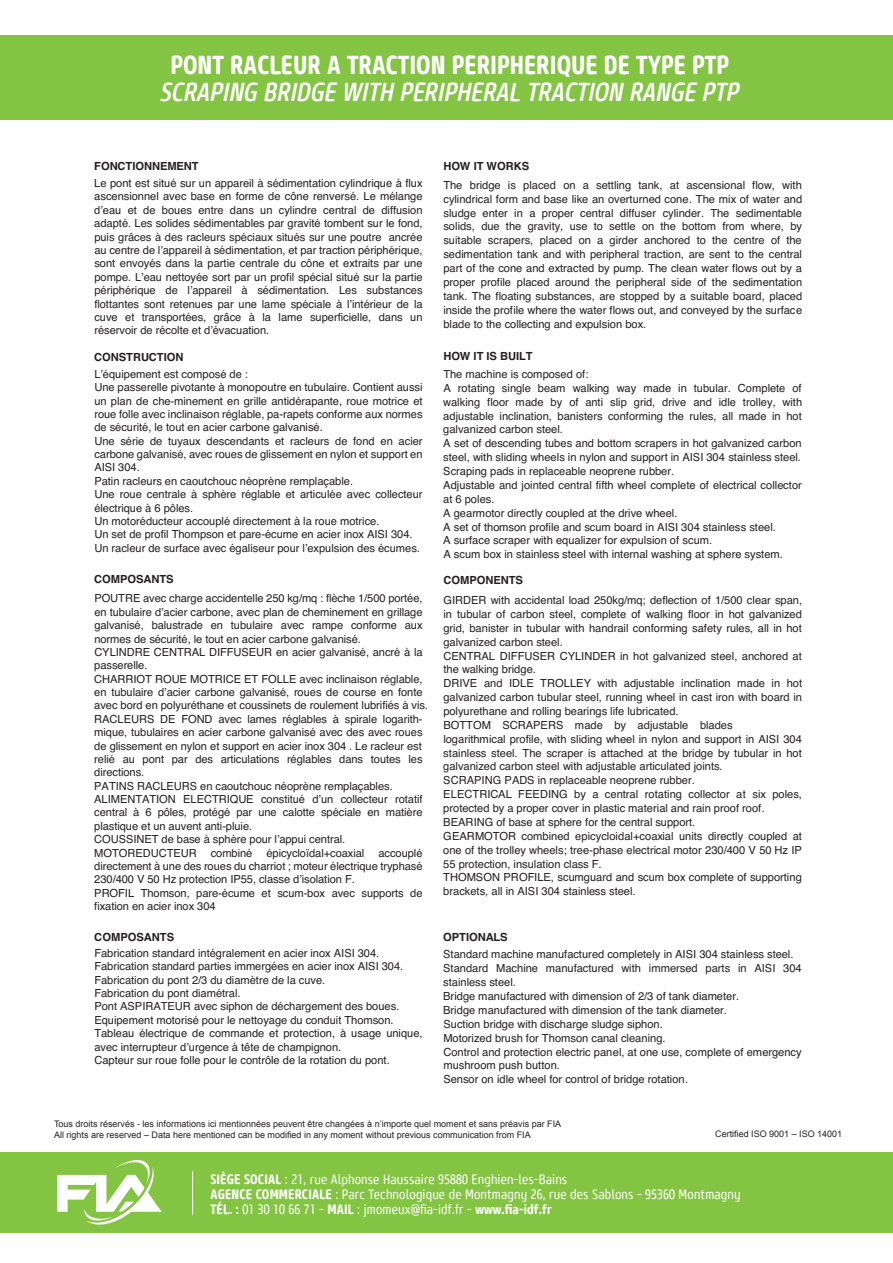
<style>
.page{position:relative;width:893px;height:1263px;background:#fff}
.page>*{position:absolute;margin:0;border:0;box-sizing:border-box;transform-origin:0 0}
.t1{font:italic 500 25.95px "Core Sans M57 Cn";color:#fff}
.t2{font:700 25.95px "Core Sans M67 Cn";color:#fff}
.t3{font:13.5px "Core Sans M47 Cn";letter-spacing:.01em;color:#fff}
.t4{font:11.1px/13.4px "Helvetica";letter-spacing:-.005em;color:#231f20}
.t5{font:700 11.1px "Helvetica";letter-spacing:-.005em;color:#231f20}
.t6{font:9px "Arial";color:#231f20}
.s1{font-weight:700}
.s2{font-family:"Core Sans M67 Cn";font-weight:700}
</style>
<div class="page">
<div style="left:0;top:36px;width:893px;height:84px;background:#83c442"></div>
<div style="left:0;top:1152px;width:893px;height:81px;background:#83c442"></div>
<hr style="left:192px;top:1171px;width:1px;height:44px;background:#fff">
<svg style="left:57px;top:1160px;width:105px;height:65px"></svg>
<p class="t2" style="left:170px;top:48px;width:560px">PONT RACLEUR A TRACTION PERIPHERIQUE DE TYPE PTP</p>
<p class="t1" style="left:160px;top:76px;width:580px">SCRAPING BRIDGE WITH PERIPHERAL TRACTION RANGE PTP</p>
<p class="t5" style="left:94px;top:158px;width:106px">FONCTIONNEMENT</p>
<p class="t4" style="left:94px;top:177px;width:330px;text-align:justify">Le pont est situé sur un appareil à sédimentation cylindrique à flux ascensionnel avec base en forme de cône renversé. Le mélange d’eau et de boues entre dans un cylindre central de diffusion adapté. Les solides sédimentables par gravité tombent sur le fond, puis grâces à des racleurs spéciaux situés sur une poutre ancrée au centre de l’appareil à sédimentation, et par traction périphérique, sont envoyés dans la partie centrale du cône et extraits par une pompe. L’eau nettoyée sort par un profil spécial situé sur la partie périphérique de l’appareil à sédimentation. Les substances flottantes sont retenues par une lame spéciale à l’intérieur de la cuve et transportées, grâce à la lame superficielle, dans un réservoir de récolte et d’évacuation.</p>
<p class="t4" style="left:94px;top:368px;width:330px">L’équipement est composé de :<br>Une passerelle pivotante à monopoutre en tubulaire. Contient aussi un plan de che-minement en grille antidérapante, roue motrice et roue folle avec inclinaison réglable, pa-rapets conforme aux normes de sécurité, le tout en acier carbone galvanisé.<br>Une série de tuyaux descendants et racleurs de fond en acier carbone galvanisé, avec roues de glissement en nylon et support en AISI 304.<br>Patin racleurs en caoutchouc néoprène remplaçable.<br>Une roue centrale à sphère réglable et articulée avec collecteur électrique à 6 pôles.<br>Un motoréducteur accouplé directement à la roue motrice.<br>Un set de profil Thompson et pare-écume en acier inox AISI 304.<br>Un racleur de surface avec égaliseur pour l’expulsion des écumes.</p>
<p class="t5" style="left:94px;top:348px;width:91px">CONSTRUCTION</p>
<p class="t5" style="left:94px;top:571px;width:81px">COMPOSANTS</p>
<p class="t4" style="left:94px;top:592px;width:335px">POUTRE avec charge accidentelle 250 kg/mq : flèche 1/500 portée, en tubulaire d’acier carbone, avec plan de cheminement en grillage galvanisé, balustrade en tubulaire avec rampe conforme aux normes de sécurité, le tout en acier carbone galvanisé.<br>CYLINDRE CENTRAL DIFFUSEUR en acier galvanisé, ancré à la passerelle.<br>CHARRIOT ROUE MOTRICE ET FOLLE avec inclinaison réglable, en tubulaire d’acier carbone galvanisé, roues de course en fonte avec bord en polyuréthane et coussinets de roulement lubrifiés à vis.<br>RACLEURS DE FOND avec lames réglables à spirale logarith&shy;mique, tubulaires en acier carbone galvanisé avec des avec roues de glissement en nylon et support en acier inox 304 . Le racleur est relié au pont par des articulations réglables dans toutes les directions.<br>PATINS RACLEURS en caoutchouc néoprène remplaçables.<br>ALIMENTATION ELECTRIQUE constitué d’un collecteur rotatif central à 6 pôles, protégé par une calotte spéciale en matière plastique et un auvent anti-pluie.<br>COUSSINET de base à sphère pour l’appui central.<br>MOTOREDUCTEUR</p>
<p class="t4" style="left:94px;top:846px;width:330px;text-indent:284px">accouplé directement à une des roues du charriot ; moteur électrique tryphasé 230/400 V 50 Hz protection IP55, classe d’isolation F.<br>PROFIL Thomson, pare-écume et scum-box avec supports de fixation en acier inox 304</p>
<p class="t4" style="left:211px;top:846px;width:43px">combiné</p>
<p class="t4" style="left:266px;top:846px;width:99px">épicycloïdal+coaxial</p>
<p class="t5" style="left:94px;top:928px;width:81px">COMPOSANTS</p>
<p class="t4" style="left:94px;top:947px;width:330px">Fabrication standard intégralement en acier inox AISI 304.<br>Fabrication standard parties immergées en acier inox AISI 304.<br>Fabrication du pont 2/3 du diamètre de la cuve.<br>Fabrication du pont diamétral.<br>Pont ASPIRATEUR avec siphon de déchargement des boues.<br>Equipement motorisé pour le nettoyage du conduit Thomson.<br>Tableau électrique de commande et protection, à usage unique, avec interrupteur d’urgence à tête de champignon.<br>Capteur sur roue folle pour le contrôle de la rotation du pont.</p>
<p class="t4" style="left:443px;top:158px;width:360px;line-height:18.3px"><span class="s1">HOW IT WORKS<br></span>The bridge is placed on a settling tank, at ascensional flow, with</p>
<p class="t4" style="left:443px;top:192px;width:360px;line-height:14px;text-align:justify">cylindrical form and base like an overturned cone. The mix of water and sludge enter in a proper central diffuser cylinder. The sedimentable solids, due the gravity, use to settle on the bottom from where, by suitable scrapers, placed on a girder anchored to the centre of the sedimentation tank and with peripheral traction, are sent to the central part of the cone and extracted by pump. The clean water flows out by a proper profile placed around the peripheral side of the sedimentation tank. The floating substances, are stopped by a suitable board, placed inside the profile where the water flows out, and conveyed by the surface blade to the collecting and expulsion box.</p>
<p class="t4" style="left:443px;top:348px;width:147px;line-height:17.9px"><span class="s1">HOW IT IS BUILT<br></span>The machine is composed of:</p>
<p class="t4" style="left:443px;top:381px;width:360px;line-height:13.8px">A rotating single beam walking way made in tubular. Complete of walking floor made by of anti slip grid, drive and idle trolley, with adjustable inclination, banisters conforming the rules, all made in hot galvanized carbon steel.<br>A set of descending tubes and bottom scrapers in hot galvanized carbon steel, with sliding wheels in nylon and support in AISI 304 stainless steel.<br>Scraping pads in replaceable neoprene rubber.<br>Adjustable and jointed central fifth wheel complete of electrical collector at 6 poles.<br>A gearmotor directly coupled at the drive wheel.<br>A set of thomson profile and scum board in AISI 304 stainless steel.<br>A surface scraper with equalizer for expulsion of scum.<br>A scum box in stainless steel with internal washing at sphere system.</p>
<p class="t4" style="left:443px;top:570px;width:360px;line-height:20.2px"><span class="s1">COMPONENTS<br></span>GIRDER with accidental load 250kg/mq; deflection of 1/500 clear span,</p>
<p class="t4" style="left:443px;top:607px;width:360px;line-height:13.8px">in tubular of carbon steel, complete of walking floor in hot galvanized grid, banister in tubular with handrail conforming safety rules, all in hot galvanized carbon steel.<br>CENTRAL DIFFUSER CYLINDER in hot galvanized steel, anchored at the walking bridge.<br>DRIVE and IDLE TROLLEY with adjustable inclination made in hot galvanized carbon tubular steel, running wheel in cast iron with board in polyurethane and rolling bearings life lubricated.<br>BOTTOM SCRAPERS made by adjustable blades<br>logarithmical profile, with sliding wheel in nylon and support in AISI 304 stainless steel. The scraper is attached at the bridge by tubular in hot galvanized carbon steel with adjustable articulated joints.<br>SCRAPING PADS in replaceable neoprene rubber.<br>ELECTRICAL FEEDING by a central rotating collector at six poles, protected by a proper cover in plastic material and rain proof roof.<br>BEARING of base at sphere for the central support.<br>GEARMOTOR combined epicycloidal+coaxial units directly coupled at one of the trolley wheels; tree-phase electrical motor 230/400 V 50 Hz IP 55 protection, insulation class F.<br>THOMSON PROFILE, scumguard and scum box complete of supporting brackets, all in AISI 304 stainless steel.</p>
<p class="t4" style="left:443px;top:928px;width:352px;line-height:17.9px"><span class="s1">OPTIONALS<br></span>Standard machine manufactured completely in AISI 304 stainless steel.</p>
<p class="t4" style="left:443px;top:962px;width:360px;line-height:13.8px">Standard Machine manufactured with immersed parts in AISI 304 stainless steel.<br>Bridge manufactured with dimension of 2/3 of tank diameter.<br>Bridge manufactured with dimension of the tank diameter.<br>Suction bridge with discharge sludge siphon.<br>Motorized brush for Thomson canal cleaning.<br>Control and protection electric panel, at one use, complete of emergency mushroom push button.<br>Sensor on idle wheel for control of bridge rotation.</p>
<p class="t6" style="left:54px;top:1118px;width:509px">Tous droits réservés - les informations ici mentionnées peuvent être changées à n’importe quel moment et sans préavis par FIA</p>
<p class="t6" style="left:54px;top:1129px;width:478px">All rights are reserved – Data here mentioned can be modified in any moment without previous communication from FIA</p>
<p class="t6" style="left:715px;top:1128px;width:129px">Certified ISO 9001 – ISO 14001</p>
<p class="t3" style="left:210px;top:1170px;width:358px"><span class="s2">SIÈGE SOCIAL</span> : 21, rue Alphonse Haussaire 95880 Enghien-les-Bains</p>
<p class="t3" style="left:210px;top:1186px;width:532px"><span class="s2">AGENCE COMMERCIALE</span> : Parc Technologique de Montmagny 26, rue des Sablons - 95360 Montmagny</p>
<p class="t3" style="left:210px;top:1201px;width:343px"><span class="s2">TÉL. :</span> 01 30 10 66 71 - <span class="s2">MAIL</span> : jmomeux@fia-idf.fr - <span class="s2">www.fia-idf.fr</span></p>
</div>
